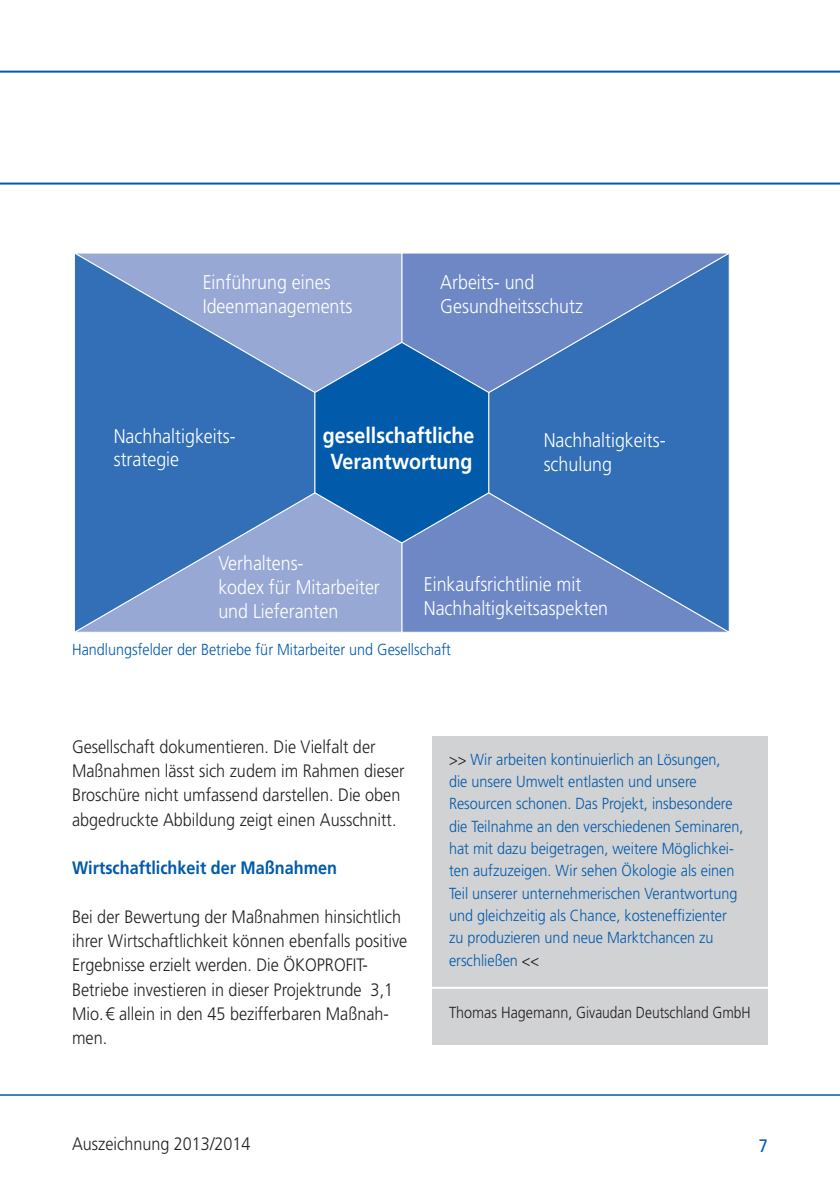
<style>
.page{position:relative;width:840px;height:1191px;background:#fff}
.page>*{position:absolute;margin:0;border:0;box-sizing:border-box;transform-origin:0 0}
.t1{font:700 21.8px/26.2px "Frutiger LT";color:#fff;text-align:center;scale:.9 1}
.t2{font:300 19.8px/23.8px "Frutiger LT";color:#fff;scale:.9 1}
.t3{font:300 18px/24.2px "Frutiger LT";color:#231f20;scale:.9 1}
.t4{font:700 18px "Frutiger LT";color:#015aaa;scale:.9 1}
.t5{font:18px "Frutiger LT";color:#015aaa;scale:.9 1}
.t6{font:300 16px/22.4px "Frutiger LT";color:#015aaa;scale:.9 1}
.t7{font:300 16px "Frutiger LT";color:#231f20;scale:.9 1}
.s1{color:#231f20}
</style>
<div class="page">
<hr style="left:0;top:1094px;width:839px;height:1px;background:#015aaa">
<svg style="left:0;top:71px;width:839px;height:114px"></svg>
<div style="left:403px;top:491px;width:327px;height:141px;background:#6d88c5"></div>
<div style="left:316px;top:544px;width:87px;height:88px;background:#97a8d5"></div>
<svg style="left:487px;top:394px;width:242px;height:238px;background:#47b"></svg>
<svg style="left:403px;top:253px;width:327px;height:141px;background:#577fc0"></svg>
<div style="left:316px;top:253px;width:87px;height:88px;background:#97a8d5"></div>
<svg style="left:75px;top:253px;width:241px;height:379px;background:#5884c2"></svg>
<svg style="left:314px;top:341px;width:175px;height:203px;background:#266cb4"></svg>
<div style="left:432px;top:735px;width:335px;height:309px;background:#d1d2d4"></div>
<hr style="left:432px;top:986px;width:335px;height:2px;background:#fff">
<p class="t2" style="left:203px;top:272px;width:168px">Einführung eines<br>Ideenmanagements</p>
<p class="t2" style="left:440px;top:272px;width:160px">Arbeits- und<br>Gesundheitsschutz</p>
<h1 class="t1" style="left:323px;top:424px;width:170px">gesellschaftliche<br>Verantwortung</h1>
<p class="t2" style="left:114px;top:425px;width:137px">Nachhaltigkeits&shy;strategie</p>
<p class="t2" style="left:543px;top:430px;width:137px">Nachhaltigkeits&shy;schulung</p>
<p class="t2" style="left:218px;top:553px;width:181px">Verhaltens-<br>kodex für Mitarbeiter und Lieferanten</p>
<p class="t2" style="left:423px;top:574px;width:206px">Einkaufsrichtlinie mit<br>Nachhaltigkeitsaspekten</p>
<p class="t6" style="left:72px;top:639px;width:422px">Handlungsfelder der Betriebe für Mitarbeiter und Gesellschaft</p>
<p class="t3" style="left:72px;top:735px;width:371px">Gesellschaft dokumentieren. Die Vielfalt der Maßnahmen lässt sich zudem im Rahmen dieser Broschüre nicht umfassend darstellen. Die oben abgedruckte Abbildung zeigt einen Ausschnitt.</p>
<p class="t4" style="left:72px;top:858px;width:296px">Wirtschaftlichkeit der Maßnahmen</p>
<p class="t3" style="left:72px;top:905px;width:374px">Bei der Bewertung der Maßnahmen hinsichtlich ihrer Wirtschaftlichkeit können ebenfalls positive Ergebnisse erzielt werden. Die ÖKOPROFIT-Betriebe investieren in dieser Projektrunde 3,1<br>Mio. € allein in den 45 bezifferbaren Maßnah&shy;men.</p>
<p class="t6" style="left:449px;top:748px;width:328px"><span class="s1">&gt;&gt;</span> Wir arbeiten kontinuierlich an Lösungen,<br>die unsere Umwelt entlasten und unsere Resourcen schonen. Das Projekt, insbesondere die Teilnahme an den verschiedenen Seminaren, hat mit dazu beigetragen, weitere Möglichkei&shy;ten aufzuzeigen. Wir sehen Ökologie als einen Teil unserer unternehmerischen Verantwortung und gleichzeitig als Chance, kosteneffizienter zu produzieren und neue Marktchancen zu erschließen <span class="s1">&lt;&lt;</span></p>
<p class="t7" style="left:449px;top:1004px;width:336px">Thomas Hagemann, Givaudan Deutschland GmbH</p>
<p class="t3" style="left:72px;top:1132px;width:200px">Auszeichnung 2013/2014</p>
<p class="t5" style="left:758px;top:1138px;width:12px">7</p>
</div>
